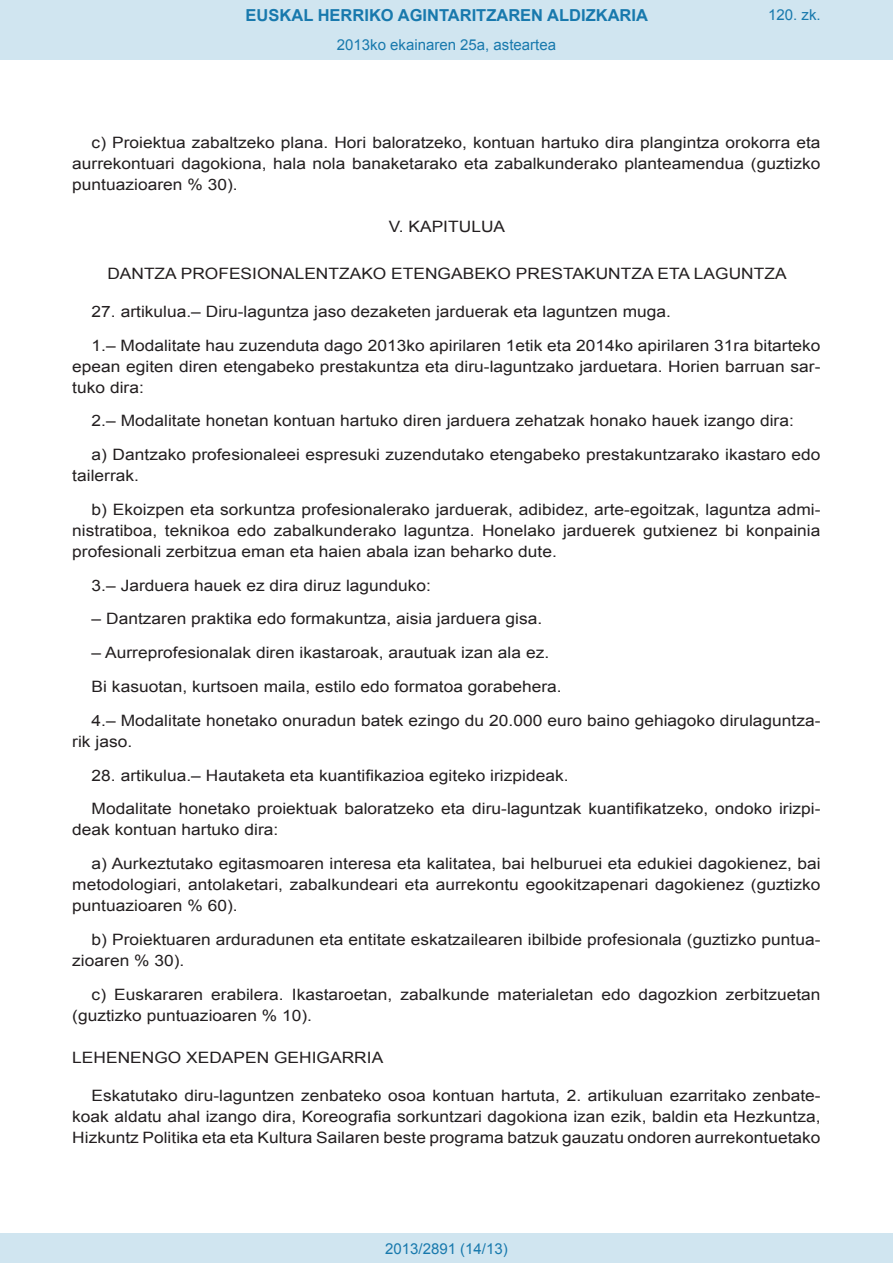
<style>
.page{position:relative;width:893px;height:1263px;background:#fff}
.page>*{position:absolute;margin:0;border:0;box-sizing:border-box;transform-origin:0 0}
.t1{font:700 16.5px "Arial";color:#1879ad}
.BOPVDetalle{font:15.6px/21px "Arial";color:#231f20;text-align:justify;scale:1.11 1}
.BOPVClave{font:15.6px "Arial";color:#231f20;scale:1.11 1}
.BOPVDisposicion{font:15.6px "Arial";color:#231f20;scale:1.11 1}
.Paginacion_Centro{font:15px "Arial";color:#1879ad}
</style>
<div class="page">
<div style="left:0;top:0;width:893px;height:60px;background:#d0e5f0"></div>
<div style="left:0;top:1233px;width:893px;height:30px;background:#d0e5f0"></div>
<p class="t1" style="left:246px;top:4px;width:404px">EUSKAL HERRIKO AGINTARITZAREN ALDIZKARIA</p>
<p class="Paginacion_Centro" style="left:337px;top:35px;width:221px">2013ko ekainaren 25a, asteartea</p>
<p class="Paginacion_Centro" style="left:768px;top:5px;width:54px">120. zk.</p>
<p class="BOPVDetalle" style="left:72px;top:132px;width:676px;text-indent:19px">c) Proiektua zabaltzeko plana. Hori baloratzeko, kontuan hartuko dira plangintza orokorra eta aurrekontuari dagokiona, hala nola banaketarako eta zabalkunderako planteamendua (guztizko puntuazioaren % 30).</p>
<p class="BOPVClave" style="left:389px;top:217px;width:106px">V. KAPITULUA</p>
<p class="BOPVClave" style="left:107px;top:263px;width:613px">DANTZA PROFESIONALENTZAKO ETENGABEKO PRESTAKUNTZA ETA LAGUNTZA</p>
<p class="BOPVDetalle" style="left:92px;top:301px;width:523px">27. artikulua.– Diru-laguntza jaso dezaketen jarduerak eta laguntzen muga.</p>
<p class="BOPVDetalle" style="left:72px;top:335px;width:676px;text-indent:19px">1.– Modalitate hau zuzenduta dago 2013ko apirilaren 1etik eta 2014ko apirilaren 31ra bitarteko epean egiten diren etengabeko prestakuntza eta diru-laguntzako jarduetara. Horien barruan sar&shy;tuko dira:</p>
<p class="BOPVDetalle" style="left:92px;top:411px;width:634px">2.– Modalitate honetan kontuan hartuko diren jarduera zehatzak honako hauek izango dira:</p>
<p class="BOPVDetalle" style="left:72px;top:444px;width:676px;text-indent:19px">a) Dantzako profesionaleei espresuki zuzendutako etengabeko prestakuntzarako ikastaro edo tailerrak.</p>
<p class="BOPVDetalle" style="left:72px;top:499px;width:676px;text-indent:19px">b) Ekoizpen eta sorkuntza profesionalerako jarduerak, adibidez, arte-egoitzak, laguntza admi&shy;nistratiboa, teknikoa edo zabalkunderako laguntza. Honelako jarduerek gutxienez bi konpainia profesionali zerbitzua eman eta haien abala izan beharko dute.</p>
<p class="BOPVDetalle" style="left:92px;top:575px;width:307px">3.– Jarduera hauek ez dira diruz lagunduko:</p>
<p class="BOPVDetalle" style="left:92px;top:609px;width:408px">– Dantzaren praktika edo formakuntza, aisia jarduera gisa.</p>
<p class="BOPVDetalle" style="left:92px;top:642px;width:414px">– Aurreprofesionalak diren ikastaroak, arautuak izan ala ez.</p>
<p class="BOPVDetalle" style="left:92px;top:676px;width:425px">Bi kasuotan, kurtsoen maila, estilo edo formatoa gorabehera.</p>
<p class="BOPVDetalle" style="left:72px;top:710px;width:676px;text-indent:19px">4.– Modalitate honetako onuradun batek ezingo du 20.000 euro baino gehiagoko dirulaguntza&shy;rik jaso.</p>
<p class="BOPVDetalle" style="left:92px;top:765px;width:431px">28. artikulua.– Hautaketa eta kuantifikazioa egiteko irizpideak.</p>
<p class="BOPVDetalle" style="left:72px;top:798px;width:676px;text-indent:19px">Modalitate honetako proiektuak baloratzeko eta diru-laguntzak kuantifikatzeko, ondoko irizpi&shy;deak kontuan hartuko dira:</p>
<p class="BOPVDetalle" style="left:72px;top:853px;width:676px;text-indent:19px">a) Aurkeztutako egitasmoaren interesa eta kalitatea, bai helburuei eta edukiei dagokienez, bai metodologiari, antolaketari, zabalkundeari eta aurrekontu egookitzapenari dagokienez (guztizko puntuazioaren % 60).</p>
<p class="BOPVDetalle" style="left:72px;top:929px;width:676px;text-indent:19px">b) Proiektuaren arduradunen eta entitate eskatzailearen ibilbide profesionala (guztizko puntua&shy;zioaren % 30).</p>
<p class="BOPVDetalle" style="left:72px;top:984px;width:676px;text-indent:19px">c) Euskararen erabilera. Ikastaroetan, zabalkunde materialetan edo dagozkion zerbitzuetan (guztizko puntuazioaren % 10).</p>
<p class="BOPVDisposicion" style="left:72px;top:1047px;width:282px">LEHENENGO XEDAPEN GEHIGARRIA</p>
<p class="BOPVDetalle" style="left:72px;top:1085px;width:676px;text-indent:19px">Eskatutako diru-laguntzen zenbateko osoa kontuan hartuta, 2. artikuluan ezarritako zenbate&shy;koak aldatu ahal izango dira, Koreografia sorkuntzari dagokiona izan ezik, baldin eta Hezkuntza, Hizkuntz Politika eta eta Kultura Sailaren beste programa batzuk gauzatu ondoren aurrekontuetako</p>
<p class="Paginacion_Centro" style="left:385px;top:1238px;width:124px">2013/2891 (14/13)</p>
</div>
